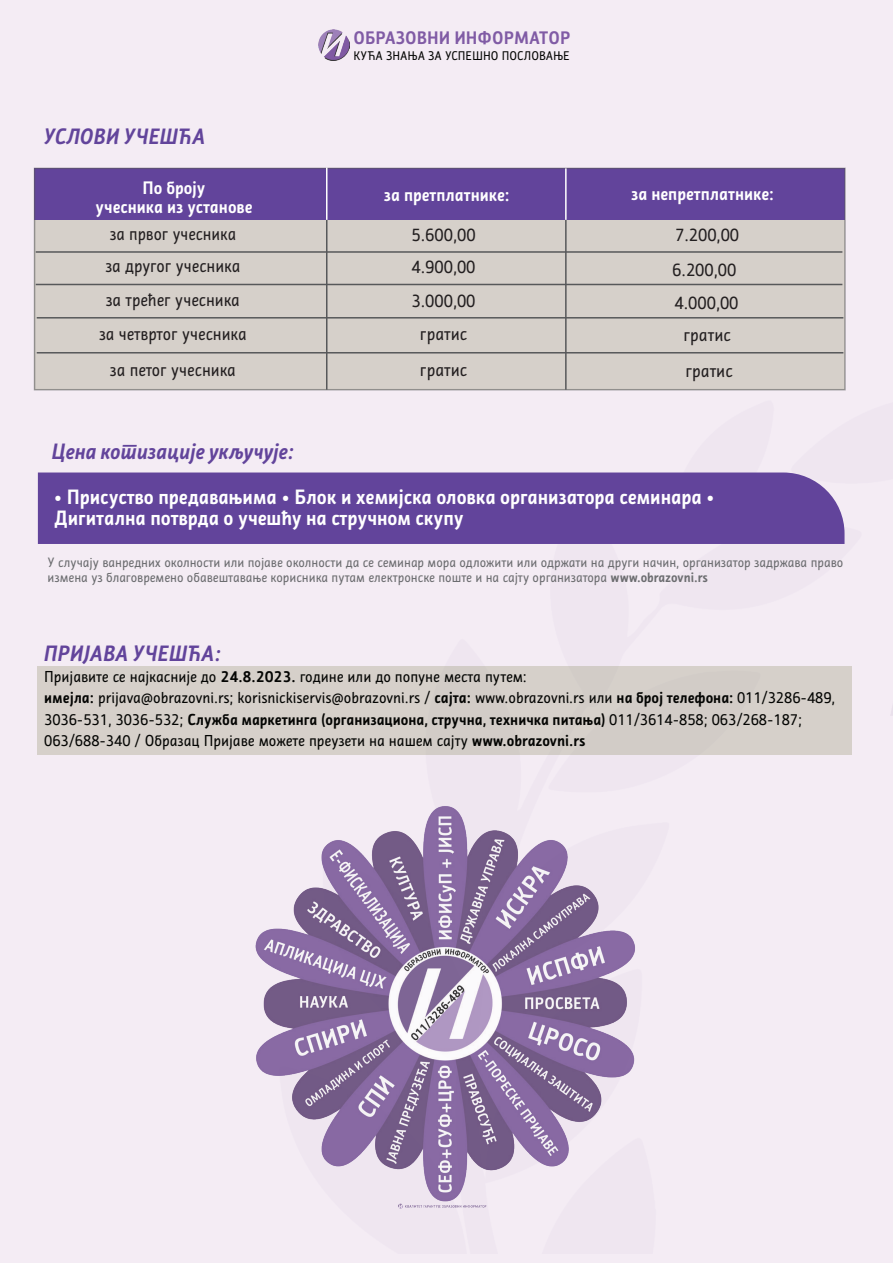
<style>
.page{position:relative;width:893px;height:1263px;background:#f4ecf4}
.page>*{position:absolute;margin:0;border:0;box-sizing:border-box;transform-origin:0 0}
.t1{font:italic 700 20.85px "Influ BG";color:#62449b}
.t2{font:700 19.5px/21.3px "Influ BG";letter-spacing:-.005em;color:#fff}
.t3{font:700 17.1px "Influ BG";color:#805ba5}
.t4{font:16.95px/36.5px "Influ BG";color:#231f20}
.t5{font:16.95px/33.8px "Influ BG";color:#231f20;text-align:center;scale:.96 1}
.t6{font:700 16.95px/19.2px "Influ BG";color:#fff;text-align:center}
.t7{font:16.95px "Influ BG";color:#231f20;scale:.95 1}
.t8{font:14.85px/21.3px "Influ BG";color:#040503}
.t9{font:12.75px/14.9px "Influ BG";color:#6c6d70}
.t10{font:11.85px "Influ BG";color:#040503}
.s1{font-weight:700}
</style>
<div class="page">
<img style="left:318px;top:29px;width:31px;height:32px">
<div style="left:38px;top:666px;width:814px;height:88px;background:#d6d0ca"></div>
<div style="left:38px;top:472px;width:806px;height:72px;background:#62449b"></div>
<img style="left:255px;top:806px;width:380px;height:403px">
<div style="left:34px;top:220px;width:810px;height:170px;background:#d6d0ca"></div>
<div style="left:35px;top:168px;width:810px;height:52px;background:#62449b"></div>
<div style="left:34px;top:168px;width:812px;height:222px;border:2px solid #57585a"></div>
<hr style="left:36px;top:251px;width:806px;height:2px;background:#57585a">
<hr style="left:36px;top:284px;width:806px;height:1px;background:#57585a">
<hr style="left:37px;top:317px;width:806px;height:2px;background:#57585a">
<hr style="left:37px;top:352px;width:806px;height:1px;background:#57585a">
<hr style="left:326px;top:220px;width:1px;height:170px;background:#57585a">
<hr style="left:565px;top:220px;width:2px;height:170px;background:#57585a">
<hr style="left:565px;top:168px;width:2px;height:52px;background:#fff">
<hr style="left:326px;top:168px;width:1px;height:52px;background:#fff">
<h1 class="t1" style="left:44px;top:122px;width:163px">УСЛОВИ УЧЕШЋА</h1>
<p class="t3" style="left:354px;top:26px;width:218px">ОБРАЗОВНИ ИНФОРМАТОР</p>
<p class="t10" style="left:353px;top:48px;width:218px">КУЋА ЗНАЊА ЗА УСПЕШНО ПОСЛОВАЊЕ</p>
<p class="t6" style="left:95px;top:177px;width:159px">По броју<br>учесника из установе</p>
<p class="t7" style="left:110px;top:223px;width:134px">за првог учесника</p>
<p class="t4" style="left:412px;top:216px;width:66px">5.600,00</p>
<p class="t6" style="left:631px;top:184px;width:144px">за непретплатнике:</p>
<p class="t6" style="left:384px;top:184px;width:127px">за претплатнике:</p>
<p class="t4" style="left:672px;top:217px;width:68px;line-height:35px">7.200,00<br>6.200,00</p>
<p class="t4" style="left:411px;top:248px;width:66px">4.900,00</p>
<p class="t5" style="left:99px;top:249px;width:155px">за другог учесника за трећег учесника за четвртог учесника</p>
<p class="t5" style="left:110px;top:353px;width:133px">за петог учесника</p>
<p class="t4" style="left:411px;top:283px;width:66px">3.000,00</p>
<p class="t4" style="left:674px;top:284px;width:66px">4.000,00</p>
<p class="t4" style="left:420px;top:315px;width:49px">гратис гратис</p>
<p class="t4" style="left:683px;top:317px;width:51px;line-height:36px">гратис гратис</p>
<h1 class="t1" style="left:52px;top:437px;width:244px">Цена котизације укључује:</h1>
<h2 class="t2" style="left:54px;top:486px;width:662px">• Присуство предавањима • Блок и хемијска оловка организатора семинара •<br>Дигитална потврда о учешћу на стручном скупу</h2>
<p class="t9" style="left:48px;top:554px;width:797px">У случају ванредних околности или појаве околности да се семинар мора одложити или одржати на други начин, организатор задржава право измена уз благовремено обавештавање корисника путам електронске поште и на сајту организатора <span class="s1">www.obrazovni.rs</span></p>
<h1 class="t1" style="left:44px;top:639px;width:178px">ПРИЈАВА УЧЕШЋА:</h1>
<p class="t8" style="left:44px;top:666px;width:792px">Пријавите се најкасније до <span class="s1">24.8.2023.</span> године или до попуне места путем:<br><span class="s1">имејла:</span> prijava@obrazovni.rs; korisnickiservis@obrazovni.rs / <span class="s1">сајта:</span> www.obrazovni.rs или <span class="s1">на број телефона:</span> 011/3286-489, 3036-531, 3036-532; <span class="s1">Служба маркетинга (организациона, стручна, техничка питања)</span> 011/3614-858; 063/268-187; 063/688-340 / Образац Пријаве можете преузети на нашем сајту <span class="s1">www.obrazovni.rs</span></p>
</div>
